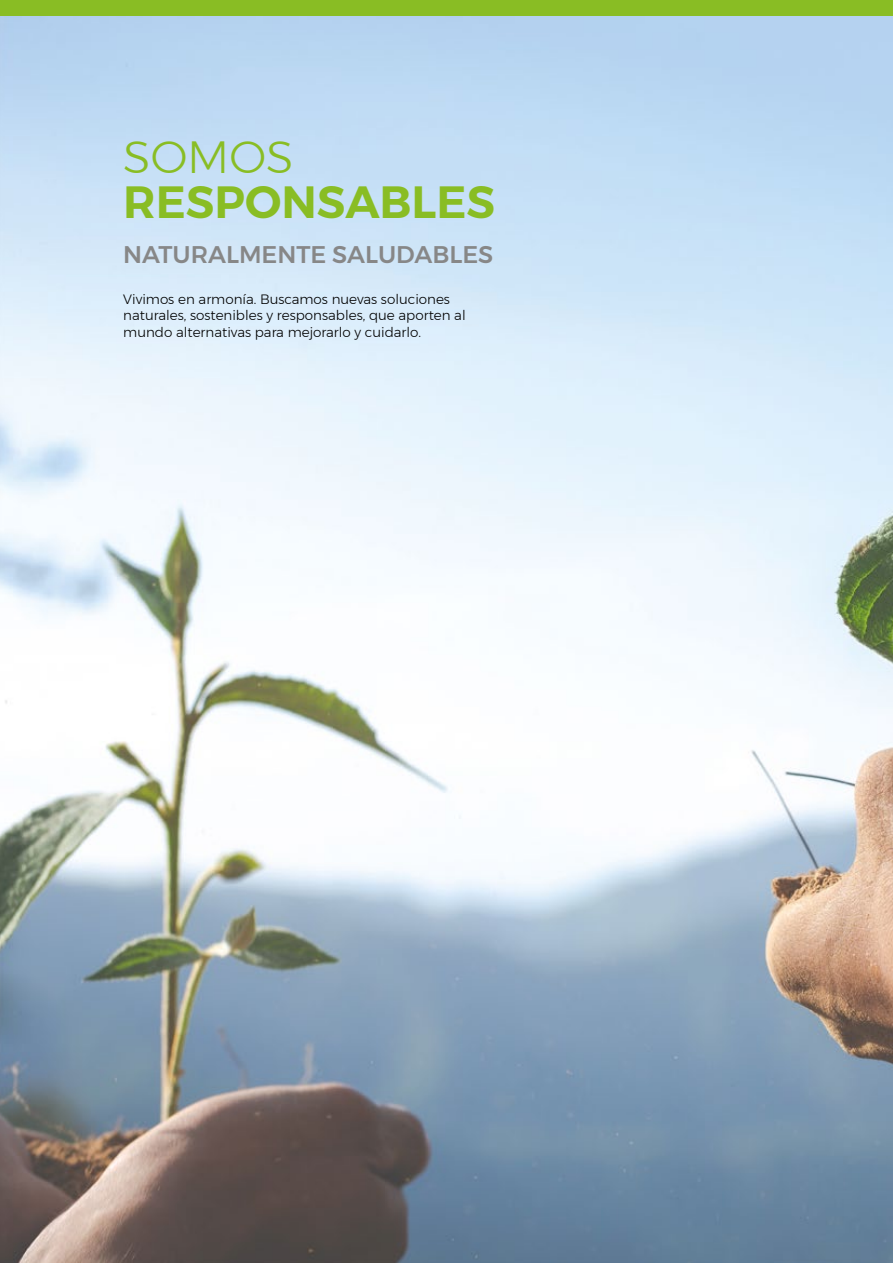
<style>
.page{position:relative;width:893px;height:1263px;background:#fff}
.page>*{position:absolute;margin:0;border:0;box-sizing:border-box;transform-origin:0 0}
.t1{font:600 45px "Montserrat";color:#89bd24}
.t2{font:300 45px "Montserrat";color:#89bd24}
.t3{font:500 24px "Montserrat";color:#878787}
.t4{font:300 13.5px/16.5px "Montserrat";color:#000}
</style>
<div class="page">
<img style="left:0;top:16px;width:893px;height:1247px">
<div style="left:0;top:0;width:893px;height:16px;background:#89bd24"></div>
<h1 class="t2" style="left:123px;top:123px;width:172px">SOMOS</h1>
<h1 class="t1" style="left:123px;top:167px;width:373px">RESPONSABLES</h1>
<h2 class="t3" style="left:123px;top:236px;width:371px">NATURALMENTE SALUDABLES</h2>
<p class="t4" style="left:123px;top:291px;width:344px">Vivimos en armonía. Buscamos nuevas soluciones naturales, sostenibles y responsables, que aporten al mundo alternativas para mejorarlo y cuidarlo.</p>
</div>
